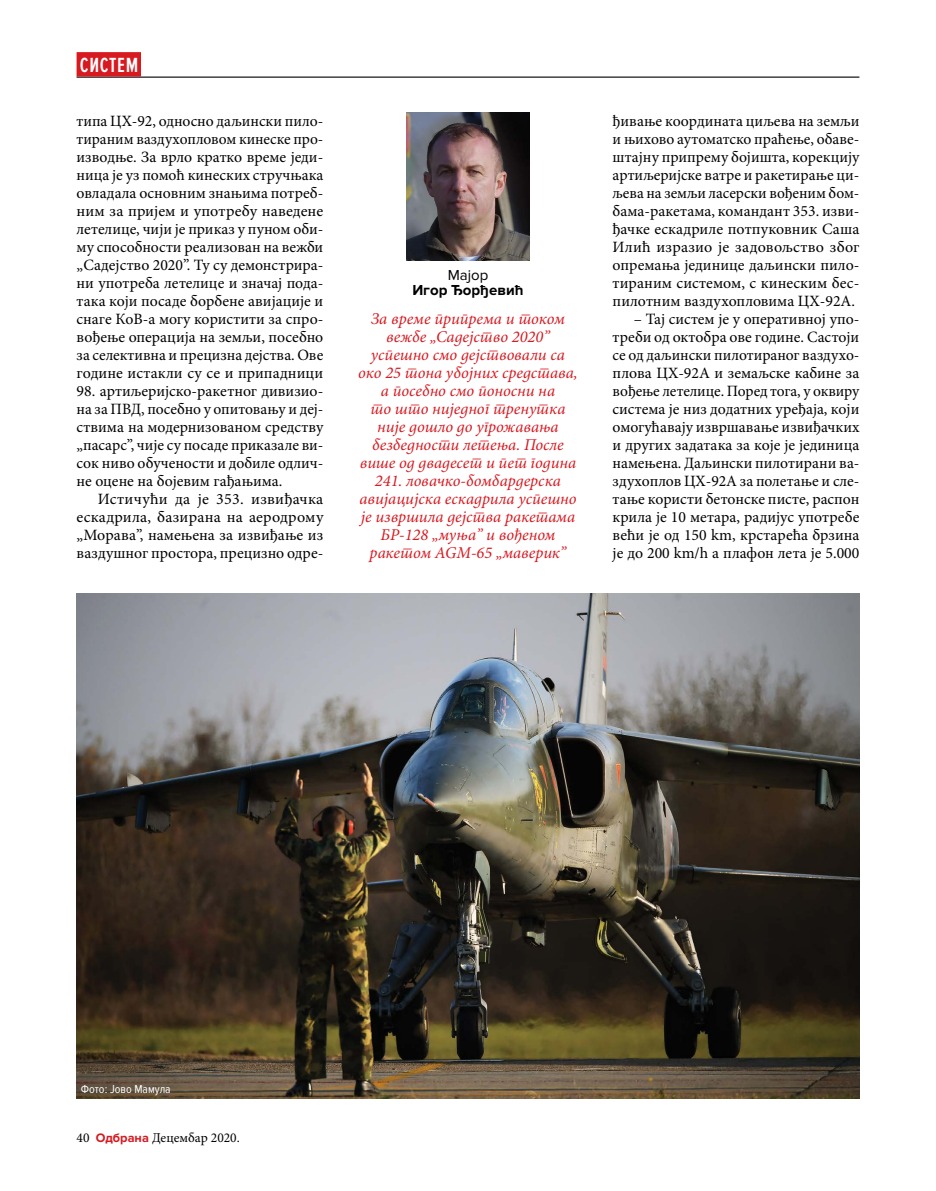
<style>
.page{position:relative;width:936px;height:1191px;background:#fff}
.page>*{position:absolute;margin:0;border:0;box-sizing:border-box;transform-origin:0 0}
.t1{font:600 21.3px "Proxima Nova Ex Cn";letter-spacing:.03em;color:#fff}
.t2{font:italic 16.5px/18px "Minion Pro";color:#d71920;text-align:center}
.t3{font:15.75px/18px "Minion Pro";color:#000;text-align:justify}
.t4{font:700 15px "Proxima Nova";color:#000}
.t5{font:15px "Proxima Nova";color:#000}
.t6{font:13.5px "Minion Pro";color:#000}
.t7{font:12px "Proxima Nova Cond";color:#fff}
.s1{font-family:"Proxima Nova";font-weight:700;font-size:12.75px;color:#d71920}
</style>
<div class="page">
<hr style="left:77px;top:77px;width:782px;height:1px;background:#000">
<div style="left:77px;top:52px;width:64px;height:25px;background:#d71920"></div>
<img style="left:77px;top:594px;width:782px;height:504px">
<img style="left:407px;top:113px;width:122px;height:147px">
<h1 class="t1" style="left:80px;top:53px;width:60px">СИСТЕМ</h1>
<p class="t3" style="left:77px;top:112px;width:248px">типа ЦХ-92, односно даљински пило&shy;тираним ваздухопловом кинеске про&shy;изводње. За врло кратко време једи&shy;ница је уз помоћ кинеских стручњака овладала основним знањима потреб&shy;ним за пријем и употребу наведене летелице, чији је приказ у пуном оби&shy;му способности реализован на вежби „Садејство 2020”. Ту су демонстрира&shy;ни употреба летелице и значај пода&shy;така који посаде борбене авијације и снаге КоВ-а могу користити за спро&shy;вођење операција на земљи, посебно за селективна и прецизна дејства. Ове године истакли су се и припадници</p>
<p class="t3" style="left:77px;top:382px;width:248px">98. артиљеријско-ракетног дивизио&shy;на за ПВД, посебно у опитовању и деј&shy;ствима на модернизованом средству „пасарс”, чије су посаде приказале ви&shy;сок ниво обучености и добиле одлич&shy;не оцене на бојевим гађањима.</p>
<p class="t3" style="left:77px;top:490px;width:248px;text-indent:21px">Истичући да је 353. извиђачка ескадрила, базирана на аеродрому „Морава”, намењена за извиђање из ваздушног простора, прецизно одре-</p>
<p class="t5" style="left:447px;top:266px;width:42px">Мајор</p>
<p class="t4" style="left:412px;top:281px;width:113px">Игор Ђорђевић</p>
<p class="t2" style="left:358px;top:310px;width:221px">За време припрема и током вежбе „Садејство 2020” успешно смо дејствовали са око 25 тона убојних средстава, а посебно смо поносни на<br>то што ниједног тренутка није дошло до угрожавања безбедности летења. После више од двадесет и пет година<br>241. ловачко-бомбардерска авијацијска ескадрила успешно је извршила дејства ракетама<br>БР-128 „муња” и вођеном ракетом AGM-65 „маверик”</p>
<p class="t3" style="left:612px;top:112px;width:248px">ђивање координата циљева на земљи и њихово аутоматско праћење, обаве&shy;штајну припрему бојишта, корекцију артиљеријске ватре и ракетирање ци&shy;љева на земљи ласерски вођеним бом&shy;бама-ракетама, командант 353. изви&shy;ђачке ескадриле потпуковник Саша Илић изразио је задовољство због опремања јединице даљински пило&shy;тираним системом, с кинеским бес&shy;пилотним ваздухопловима ЦХ-92А.</p>
<p class="t3" style="left:612px;top:310px;width:248px;text-indent:21px">– Тај систем је у оперативној упо&shy;треби од октобра ове године. Састоји се од даљински пилотираног ваздухо&shy;плова ЦХ-92А и земаљске кабине за вођење летелице. Поред тога, у оквиру система је низ додатних уређаја, који омогућавају извршавање извиђачких и других задатака за које је јединица намењена. Даљински пилотирани ва&shy;здухоплов ЦХ-92А за полетање и сле&shy;тање користи бетонске писте, распон крила је 10 метара, радијус употребе већи је од 150 km, крстарећа брзина је до 200 km/h а плафон лета је 5.000</p>
<p class="t7" style="left:81px;top:1082px;width:91px">Фото: Јово Мамула</p>
<p class="t6" style="left:77px;top:1129px;width:165px">40 <span class="s1">Одбрана</span> Децембар 2020.</p>
</div>
